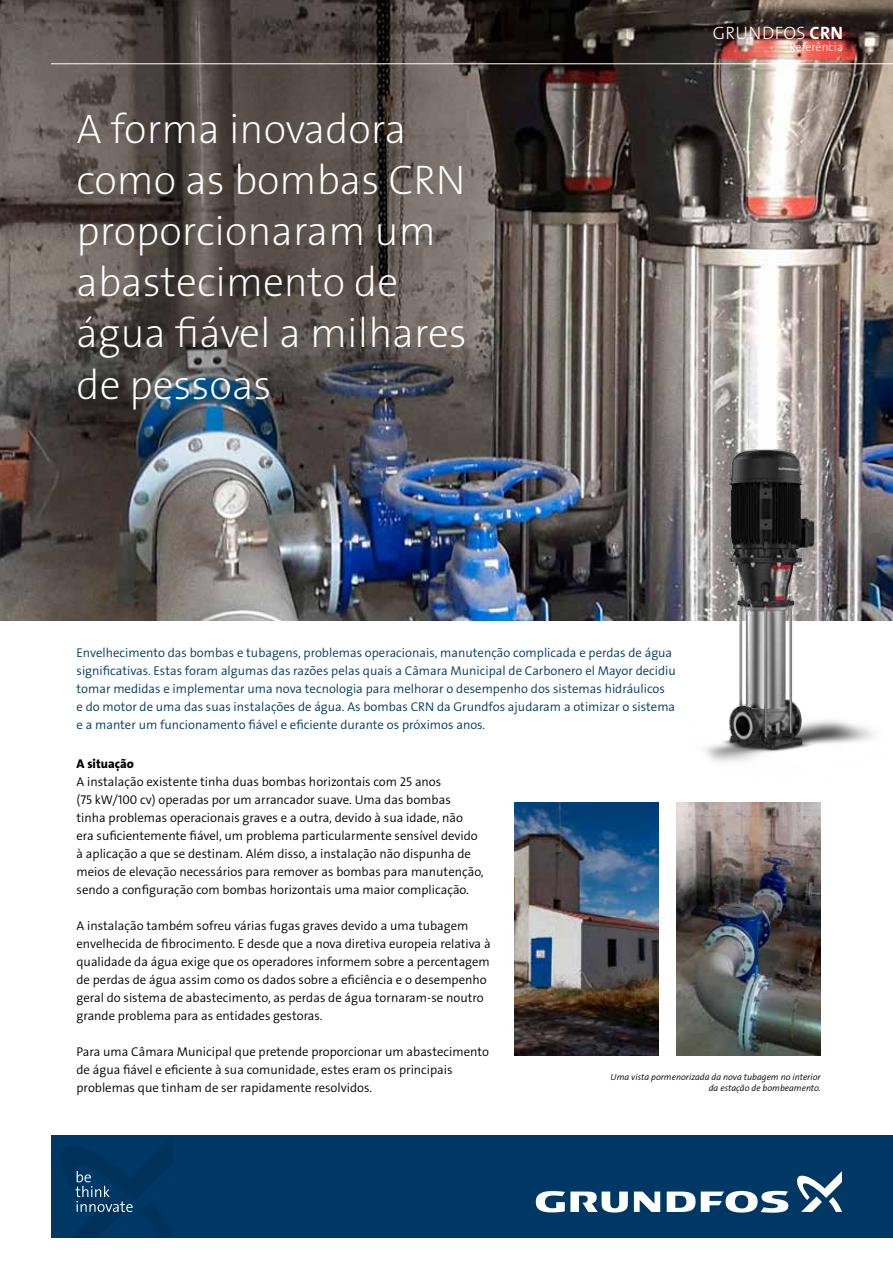
<style>
.page{position:relative;width:893px;height:1263px;background:#fff}
.page>*{position:absolute;margin:0;border:0;box-sizing:border-box;transform-origin:0 0}
.t1{font:41.55px/51.2px "Grundfos The Sans V2 OT 2 XL";color:#fff}
.t2{font:18px "Grundfos The Sans V2 OT 3 L";letter-spacing:.015em;color:#fff}
.t3{font:12.75px/18px "Grundfos The Sans V2 OT 4 SL";color:#000}
.t4{font:12.75px/18px "Grundfos The Sans V2 OT 4 SL";color:#003865}
.t5{font:12.75px "Grundfos The Sans V2 OT 8 XB";color:#000}
.t6{font:12px "Grundfos The Sans V2 OT 3 L";color:#fff}
.t7{font:9px/10.8px "Grundfos The Sans V2 OT 4 SL Italic";color:#000;text-align:right}
.s1{font-family:"Grundfos The Sans V2 OT 7 B"}
</style>
<div class="page">
<img style="left:0;top:0;width:893px;height:621px">
<img style="left:677px;top:802px;width:144px;height:254px">
<img style="left:514px;top:802px;width:144px;height:254px">
<img style="left:657px;top:444px;width:236px;height:318px">
<div style="left:51px;top:1135px;width:842px;height:102px;background:#003865"></div>
<svg style="left:634px;top:1191px;width:26px;height:21px"></svg>
<svg style="left:536px;top:1191px;width:92px;height:21px"></svg>
<svg style="left:667px;top:1191px;width:121px;height:22px"></svg>
<svg style="left:797px;top:1171px;width:45px;height:41px"></svg>
<svg style="left:75px;top:1171px;width:58px;height:41px"></svg>
<hr style="left:51px;top:63px;width:842px;height:1px;background:#fff">
<h2 class="t2" style="left:713px;top:21px;width:132px">GRUNDFOS <span class="s1">CRN</span></h2>
<h1 class="t1" style="left:77px;top:103px;width:392px">A forma inovadora como as bombas CRN proporcionaram um abastecimento de água fiável a milhares de pessoas</h1>
<p class="t4" style="left:77px;top:643px;width:601px">Envelhecimento das bombas e tubagens, problemas operacionais, manutenção complicada e perdas de água significativas. Estas foram algumas das razões pelas quais a Câmara Municipal de Carbonero el Mayor decidiu tomar medidas e implementar uma nova tecnologia para melhorar o desempenho dos sistemas hidráulicos<br>e do motor de uma das suas instalações de água. As bombas CRN da Grundfos ajudaram a otimizar o sistema e a manter um funcionamento fiável e eficiente durante os próximos anos.</p>
<p class="t6" style="left:789px;top:39px;width:55px">Referência</p>
<p class="t5" style="left:77px;top:755px;width:59px">A situação</p>
<p class="t3" style="left:77px;top:772px;width:409px">A instalação existente tinha duas bombas horizontais com 25 anos<br>(75 kW/100 cv) operadas por um arrancador suave. Uma das bombas<br>tinha problemas operacionais graves e a outra, devido à sua idade, não<br>era suficientemente fiável, um problema particularmente sensível devido à aplicação a que se destinam. Além disso, a instalação não dispunha de meios de elevação necessários para remover as bombas para manutenção, sendo a configuração com bombas horizontais uma maior complicação.</p>
<p class="t3" style="left:77px;top:916px;width:416px">A instalação também sofreu várias fugas graves devido a uma tubagem envelhecida de fibrocimento. E desde que a nova diretiva europeia relativa à qualidade da água exige que os operadores informem sobre a percentagem de perdas de água assim como os dados sobre a eficiência e o desempenho geral do sistema de abastecimento, as perdas de água tornaram-se noutro grande problema para as entidades gestoras.</p>
<p class="t3" style="left:77px;top:1042px;width:414px">Para uma Câmara Municipal que pretende proporcionar um abastecimento de água fiável e eficiente à sua comunidade, estes eram os principais problemas que tinham de ser rapidamente resolvidos.</p>
<p class="t7" style="left:611px;top:1072px;width:212px">Uma vista pormenorizada da nova tubagem no interior da estação de bombeamento.</p>
</div>
